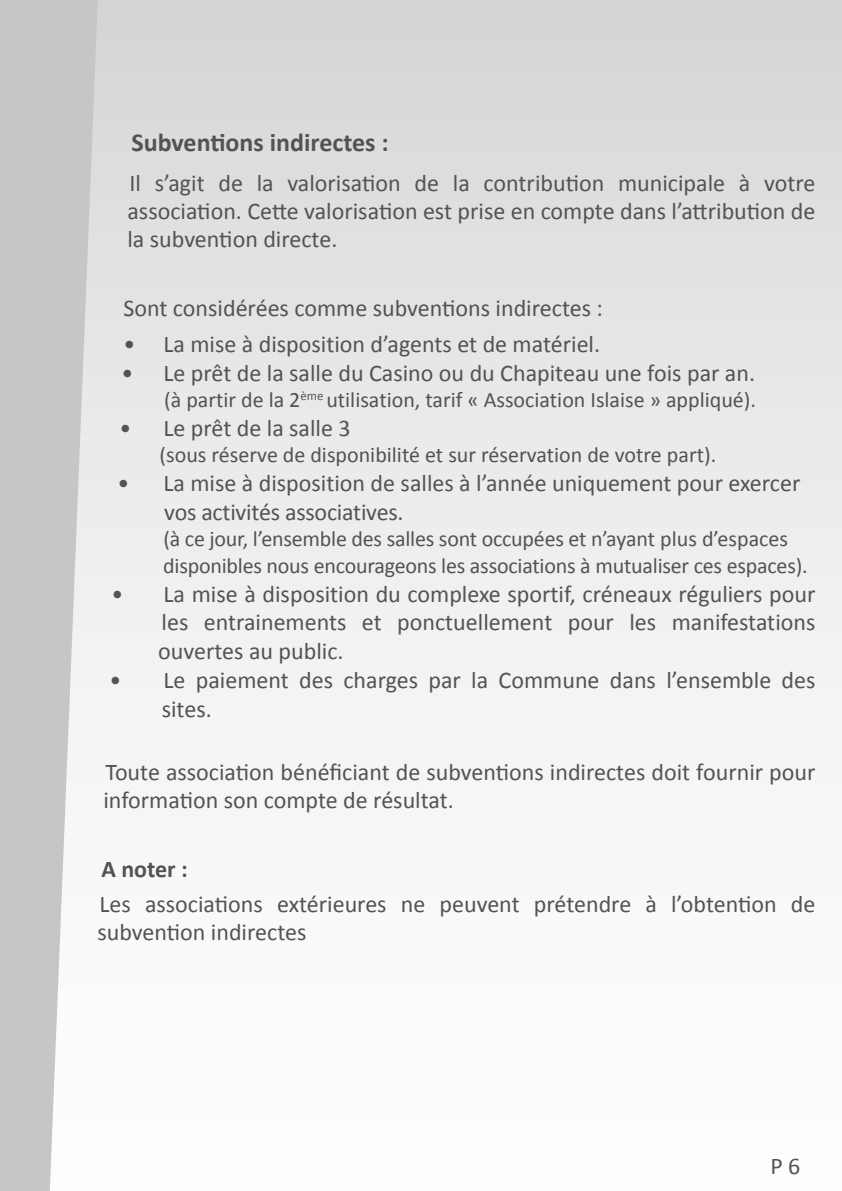
<style>
.page{position:relative;width:842px;height:1191px;background:#fff}
.page>*{position:absolute;margin:0;border:0;box-sizing:border-box;transform-origin:0 0}
.sommaire{font:700 26px "Calibri";color:#535355}
.sommaire-2{font:24px/28px "Calibri";color:#535355}
.texte_para{font:24px "Calibri";letter-spacing:-.01em;color:#535355}
.sommaire-3{font:700 24px "Calibri";color:#535355}
.para_p11{font:22px/26.4px "Calibri";letter-spacing:-.01em;color:#535355}
</style>
<div class="page">
<div style="left:0;top:0;width:842px;height:1191px;background:linear-gradient(to bottom,#d8d9db,#fff)"></div>
<svg style="left:0;top:0;width:99px;height:1191px"></svg>
<p class="sommaire" style="left:131px;top:124px;width:259px">Subventions indirectes :</p>
<p class="sommaire-2" style="left:127px;top:168px;width:690px;text-align:justify">Il s’agit de la valorisation de la contribution municipale à votre association. Cette valorisation est prise en compte dans l’attribution de la subvention directe.</p>
<p class="sommaire-2" style="left:123px;top:294px;width:481px">Sont considérées comme subventions indirectes :</p>
<p class="sommaire-2" style="left:123px;top:329px;width:478px">• La mise à disposition d’agents et de matériel.</p>
<p class="sommaire-2" style="left:121px;top:358px;width:635px">• Le prêt de la salle du Casino ou du Chapiteau une fois par an.</p>
<p class="para_p11" style="left:164px;top:386px;width:593px">(à partir de la 2<sup>ème</sup> utilisation, tarif « Association Islaise » appliqué).</p>
<p class="sommaire-2" style="left:119px;top:413px;width:233px">• Le prêt de la salle 3</p>
<p class="para_p11" style="left:159px;top:441px;width:558px">(sous réserve de disponibilité et sur réservation de votre part).</p>
<p class="sommaire-2" style="left:117px;top:468px;width:684px">• La mise à disposition de salles à l’année uniquement pour exercer</p>
<p class="texte_para" style="left:164px;top:495px;width:241px">vos activités associatives.</p>
<p class="para_p11" style="left:163px;top:525px;width:646px">(à ce jour, l’ensemble des salles sont occupées et n’ayant plus d’espaces disponibles nous encourageons les associations à mutualiser ces espaces).</p>
<p class="sommaire-2" style="left:158px;top:578px;width:659px;line-height:28.8px;text-align:justify;text-indent:-47px">• La mise à disposition du complexe sportif, créneaux réguliers pour les entrainements et ponctuellement pour les manifestations ouvertes au public.</p>
<p class="sommaire-2" style="left:162px;top:665px;width:655px;line-height:28.8px;text-indent:-52px">• Le paiement des charges par la Commune dans l’ensemble des sites.</p>
<p class="sommaire-2" style="left:103px;top:757px;width:713px">Toute association bénéficiant de subventions indirectes doit fournir pour information son compte de résultat.</p>
<p class="sommaire-3" style="left:101px;top:852px;width:88px">A noter :</p>
<p class="sommaire-2" style="left:97px;top:889px;width:720px">Les associations extérieures ne peuvent prétendre à l’obtention de subvention indirectes</p>
<p class="sommaire-2" style="left:770px;top:1150px;width:31px">P 6</p>
</div>
